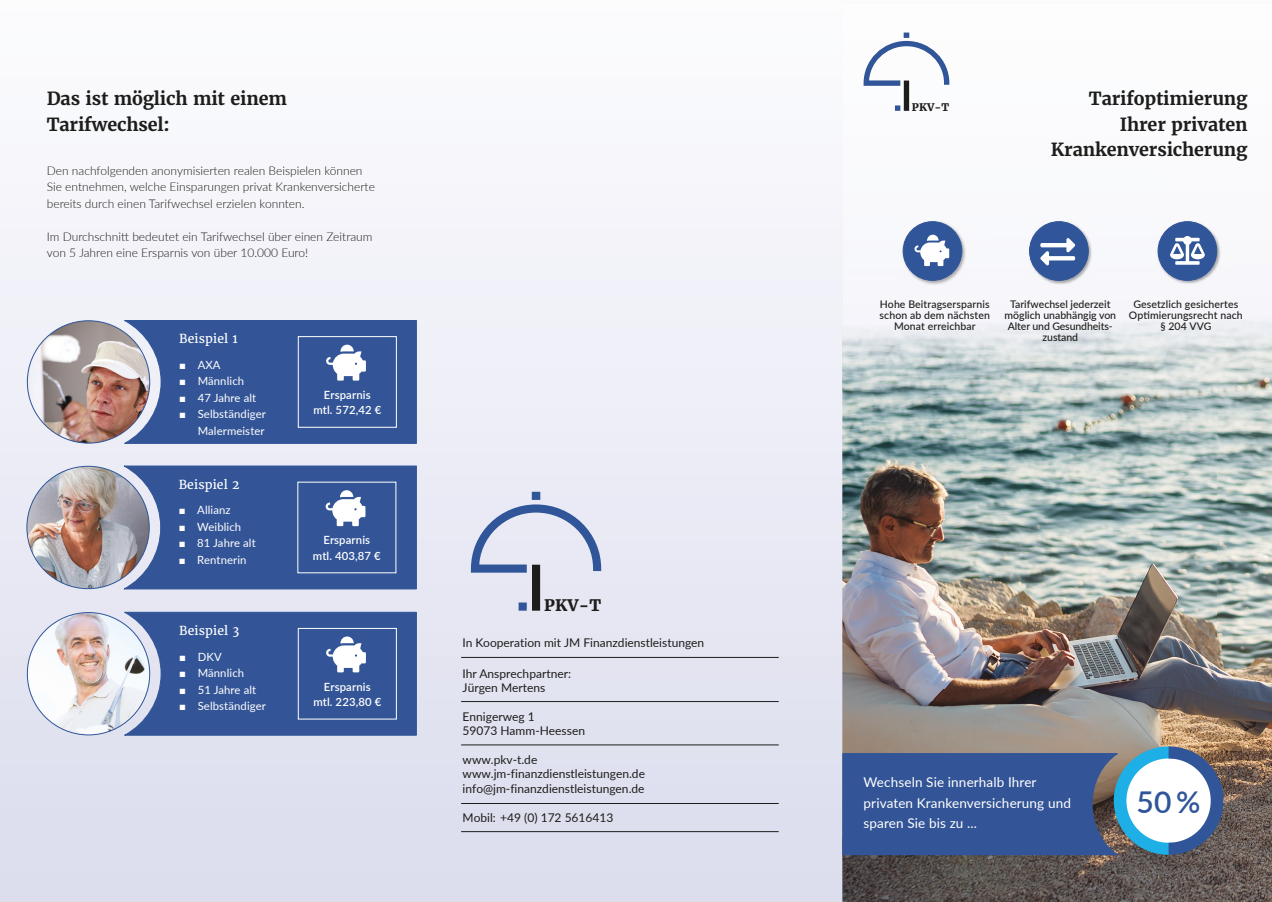
<style>
.page{position:relative;width:1272px;height:902px;background:#fff}
.page>*{position:absolute;margin:0;border:0;box-sizing:border-box;transform-origin:0 0}
.t1{font:600 30px "Lato";color:#305598}
.t2{font:700 18px/25.5px "Merriweather";letter-spacing:-.01em;color:#1d1d1b;text-align:right}
.t3{font:800 15.75px "Merriweather";color:#1d1d1b}
.t4{font:13.5px/20.2px "Lato";letter-spacing:.01em;color:#fff}
.t5{font:12.3px "Merriweather";letter-spacing:.01em;color:#fff}
.t6{font:300 12px/16.5px "Lato";color:#1d1d1b}
.t7{font:12px/14.4px "Lato";color:#1d1d1b}
.t8{font:11.25px/16.5px "Lato";letter-spacing:.01em;color:#fff;text-align:right}
.t9{font:600 11.25px/15.5px "Lato";letter-spacing:.01em;color:#fff;text-align:center}
.t10{font:500 10.5px/10.9px "Lato";letter-spacing:.005em;color:#1d1d1b;text-align:center}
.t11{font:800 10.35px "Merriweather";color:#1d1d1b}
.s1{font-family:"Arial"}
</style>
<div class="page">
<div style="left:0;top:0;width:842px;height:901px;background:linear-gradient(to bottom,#fcfcfe,#dbdced)"></div>
<img style="left:842px;top:193px;width:53px;height:708px">
<img style="left:895px;top:409px;width:376px;height:492px">
<img style="left:843px;top:32px;width:428px;height:377px">
<svg style="left:860px;top:33px;width:92px;height:57px"></svg>
<div style="left:903px;top:83px;width:6px;height:25px;background:#1d1d1b"></div>
<img style="left:901px;top:220px;width:65px;height:65px">
<div style="left:903px;top:222px;width:58px;height:58px;background:#305598;border-radius:50%"></div>
<div style="left:902px;top:221px;width:60px;height:60px;border:1px solid #305598;border-radius:50%"></div>
<svg style="left:914px;top:235px;width:35px;height:31px"></svg>
<img style="left:1028px;top:220px;width:64px;height:65px">
<div style="left:1029px;top:222px;width:59px;height:58px;background:#305598;border-radius:50%"></div>
<div style="left:1029px;top:221px;width:59px;height:60px;border:1px solid #305598;border-radius:50%"></div>
<svg style="left:1040px;top:238px;width:35px;height:28px"></svg>
<img style="left:1156px;top:220px;width:65px;height:65px">
<div style="left:1157px;top:222px;width:59px;height:58px;background:#305598;border-radius:50%"></div>
<div style="left:1157px;top:221px;width:60px;height:60px;border:1px solid #305598;border-radius:50%"></div>
<svg style="left:1170px;top:236px;width:34px;height:29px"></svg>
<img style="left:27px;top:321px;width:123px;height:122px;border-radius:61px">
<svg style="left:121px;top:319px;width:296px;height:125px;background:#49659e"></svg>
<img style="left:27px;top:466px;width:122px;height:122px;border-radius:61px">
<svg style="left:120px;top:465px;width:297px;height:125px;background:#48659f"></svg>
<img style="left:27px;top:612px;width:123px;height:122px;border-radius:61px">
<svg style="left:121px;top:611px;width:296px;height:125px;background:#4a68a2"></svg>
<svg style="left:841px;top:746px;width:382px;height:109px;background:#5974a2"></svg>
<svg style="left:467px;top:491px;width:138px;height:88px;background:#c8cfe3"></svg>
<div style="left:532px;top:568px;width:8px;height:38px;background:#1d1d1b"></div>
<hr style="left:461px;top:657px;width:317px;height:1px;background:#1d1d1b">
<hr style="left:461px;top:831px;width:317px;height:1px;background:#1d1d1b">
<hr style="left:461px;top:803px;width:317px;height:1px;background:#1d1d1b">
<hr style="left:461px;top:744px;width:317px;height:1px;background:#1d1d1b">
<hr style="left:461px;top:701px;width:317px;height:1px;background:#1d1d1b">
<h2 class="t2" style="left:47px;top:86px;width:242px">Das ist möglich mit einem</h2>
<h2 class="t2" style="left:47px;top:111px;width:124px">Tarifwechsel:</h2>
<p class="t6" style="left:47px;top:162px;width:330px">Den nachfolgenden anonymisierten realen Beispielen können<br>Sie entnehmen, welche Einsparungen privat Krankenversicherte bereits durch einen Tarifwechsel erzielen konnten.</p>
<p class="t6" style="left:47px;top:228px;width:327px">Im Durchschnitt bedeutet ein Tarifwechsel über einen Zeitraum von 5 Jahren eine Ersparnis von über 10.000 Euro!</p>
<p class="t5" style="left:179px;top:331px;width:60px">Beispiel 1</p>
<p class="t8" style="left:179px;top:356px;width:43px"><span class="s1">■</span> AXA</p>
<p class="t8" style="left:179px;top:372px;width:66px"><span class="s1">■</span> Männlich</p>
<p class="t8" style="left:179px;top:389px;width:78px"><span class="s1">■</span> 47 Jahre alt</p>
<p class="t8" style="left:179px;top:405px;width:88px"><span class="s1">■</span> Selbständiger<br>Malermeister</p>
<p class="t5" style="left:179px;top:476px;width:62px">Beispiel 2</p>
<p class="t8" style="left:179px;top:501px;width:53px"><span class="s1">■</span> Allianz</p>
<p class="t8" style="left:179px;top:518px;width:64px"><span class="s1">■</span> Weiblich</p>
<p class="t8" style="left:179px;top:534px;width:78px"><span class="s1">■</span> 81 Jahre alt</p>
<p class="t8" style="left:179px;top:551px;width:69px"><span class="s1">■</span> Rentnerin</p>
<p class="t5" style="left:179px;top:622px;width:62px">Beispiel 3</p>
<p class="t8" style="left:179px;top:647px;width:44px"><span class="s1">■</span> DKV</p>
<p class="t8" style="left:179px;top:664px;width:66px"><span class="s1">■</span> Männlich</p>
<p class="t8" style="left:179px;top:680px;width:78px"><span class="s1">■</span> 51 Jahre alt</p>
<p class="t8" style="left:179px;top:697px;width:88px"><span class="s1">■</span> Selbständiger</p>
<p class="t9" style="left:313px;top:386px;width:69px">Ersparnis mtl. 572,42 €</p>
<p class="t9" style="left:313px;top:532px;width:69px">Ersparnis mtl. 403,87 €</p>
<p class="t9" style="left:313px;top:678px;width:69px">Ersparnis mtl. 223,80 €</p>
<h3 class="t3" style="left:544px;top:594px;width:58px">PKV-T</h3>
<p class="t7" style="left:462px;top:635px;width:243px">In Kooperation mit JM Finanzdienstleistungen</p>
<p class="t7" style="left:462px;top:665px;width:110px">Ihr Ansprechpartner:<br>Jürgen Mertens</p>
<p class="t7" style="left:462px;top:708px;width:124px">Ennigerweg 1<br>59073 Hamm-Heessen</p>
<p class="t7" style="left:462px;top:752px;width:184px">www.pkv-t.de www.jm-finanzdienstleistungen.de info@jm-finanzdienstleistungen.de</p>
<p class="t7" style="left:462px;top:809px;width:152px">Mobil: +49 (0) 172 5616413</p>
<p class="t11" style="left:911px;top:100px;width:39px">PKV-T</p>
<h2 class="t2" style="left:1050px;top:86px;width:198px">Tarifoptimierung<br>Ihrer privaten<br>Krankenversicherung</h2>
<p class="t10" style="left:879px;top:298px;width:112px">Hohe Beitragsersparnis schon ab dem nächsten<br>Monat erreichbar</p>
<p class="t10" style="left:1004px;top:298px;width:113px">Tarifwechsel jederzeit möglich unabhängig von<br>Alter und Gesundheits&shy;zustand</p>
<p class="t10" style="left:1128px;top:298px;width:115px">Gesetzlich gesichertes<br>Optimierungsrecht nach § 204 VVG</p>
<p class="t4" style="left:863px;top:771px;width:209px">Wechseln Sie innerhalb Ihrer privaten Krankenversicherung und sparen Sie bis zu ...</p>
<h1 class="t1" style="left:1136px;top:779px;width:65px">50 %</h1>
</div>
